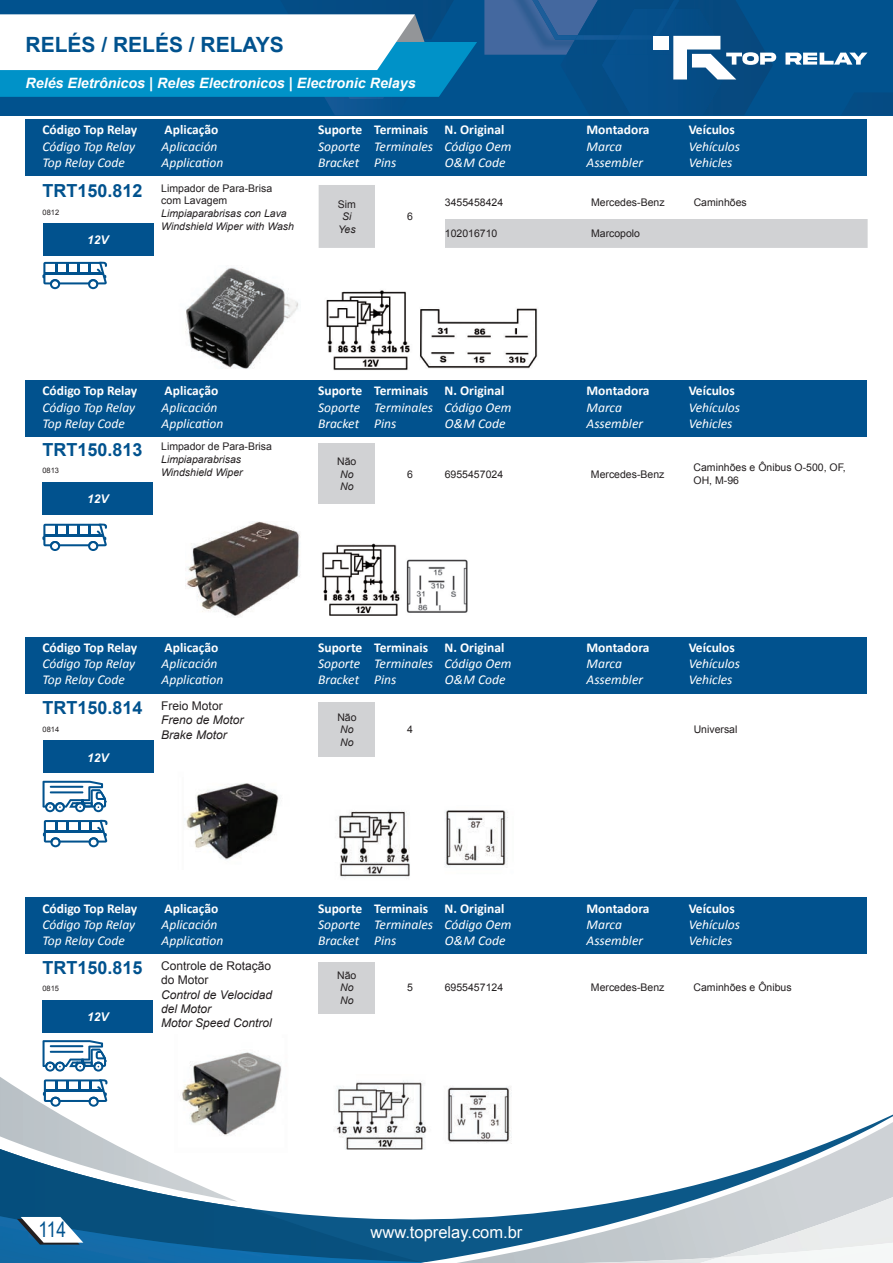
<style>
.page{position:relative;width:893px;height:1263px;background:#fff}
.page>*{position:absolute;margin:0;border:0;box-sizing:border-box;transform-origin:0 0}
.t1{font:21.15px "Arial Narrow";color:#01528e}
.t2{font:700 21px "Arial";color:#01528e}
.t3{font:700 18px "Arial";color:#01528e}
.t4{font:16.5px "Arial";color:#fff}
.t5{font:italic 700 14.25px "Arial";color:#fff}
.t6{font:italic 13.5px/16.2px "Calibri";color:#fff}
.t7{font:700 13.5px "Calibri";color:#fff}
.t8{font:italic 12px/14.4px "Arial";color:#231f20}
.t9{font:12px/14.4px "Arial";color:#231f20}
.t10{font:italic 700 12px "Arial";color:#fff}
.t11{font:10.5px/12.6px "Arial";color:#231f20}
.t12{font:italic 10.5px/12.6px "Arial";color:#231f20}
.t13{font:7.5px "Arial";color:#231f20}
.s1{font-size:15px}
</style>
<div class="page">
<svg style="left:423px;top:1114px;width:470px;height:148px"></svg>
<svg style="left:456px;top:1122px;width:437px;height:141px"></svg>
<img style="left:582px;top:1257px;width:118px;height:6px">
<img style="left:718px;top:1197px;width:175px;height:46px">
<img style="left:700px;top:1243px;width:193px;height:20px">
<svg style="left:0;top:1201px;width:322px;height:15px"></svg>
<img style="left:0;top:1216px;width:423px;height:47px">
<svg style="left:17px;top:1217px;width:66px;height:27px"></svg>
<div style="left:0;top:0;width:893px;height:115px;background:#01528e"></div>
<svg style="left:883px;top:93px;width:10px;height:22px"></svg>
<img style="left:484px;top:0;width:76px;height:55px">
<img style="left:532px;top:0;width:28px;height:40px">
<img style="left:325px;top:97px;width:40px;height:18px">
<img style="left:333px;top:97px;width:51px;height:2px">
<svg style="left:0;top:0;width:477px;height:97px"></svg>
<div style="left:26px;top:119px;width:841px;height:57px;background:#01528e"></div>
<svg style="left:785px;top:53px;width:82px;height:12px"></svg>
<svg style="left:560px;top:0;width:216px;height:115px"></svg>
<div style="left:42px;top:1001px;width:111px;height:32px;background:#01528e"></div>
<div style="left:43px;top:741px;width:110px;height:32px;background:#01528e"></div>
<div style="left:26px;top:898px;width:841px;height:56px;background:#01528e"></div>
<div style="left:26px;top:381px;width:841px;height:56px;background:#01528e"></div>
<div style="left:26px;top:637px;width:841px;height:56px;background:#01528e"></div>
<div style="left:318px;top:962px;width:57px;height:51px;background:#d1d2d4"></div>
<div style="left:319px;top:702px;width:56px;height:55px;background:#d1d2d4"></div>
<img style="left:184px;top:783px;width:95px;height:77px">
<img style="left:190px;top:1052px;width:92px;height:76px">
<div style="left:42px;top:482px;width:111px;height:32px;background:#01528e"></div>
<div style="left:318px;top:443px;width:57px;height:61px;background:#d1d2d4"></div>
<img style="left:185px;top:522px;width:115px;height:95px">
<img style="left:322px;top:543px;width:78px;height:73px">
<img style="left:406px;top:559px;width:62px;height:54px">
<div style="left:43px;top:224px;width:110px;height:32px;background:#01528e"></div>
<svg style="left:319px;top:185px;width:549px;height:63px"></svg>
<img style="left:185px;top:267px;width:114px;height:102px">
<img style="left:326px;top:290px;width:84px;height:81px">
<img style="left:420px;top:308px;width:118px;height:61px">
<svg style="left:42px;top:261px;width:65px;height:28px"></svg>
<svg style="left:42px;top:523px;width:65px;height:28px"></svg>
<svg style="left:43px;top:781px;width:64px;height:31px"></svg>
<hr style="left:50px;top:786px;width:33px;height:2px;background:#01528e">
<hr style="left:50px;top:791px;width:33px;height:2px;background:#01528e">
<svg style="left:43px;top:1040px;width:64px;height:31px"></svg>
<hr style="left:50px;top:1045px;width:33px;height:2px;background:#01528e">
<hr style="left:50px;top:1051px;width:33px;height:2px;background:#01528e">
<svg style="left:43px;top:819px;width:65px;height:28px"></svg>
<svg style="left:0;top:1077px;width:238px;height:124px"></svg>
<img style="left:336px;top:810px;width:172px;height:68px">
<img style="left:334px;top:1080px;width:177px;height:70px">
<h2 class="t2" style="left:26px;top:31px;width:260px">RELÉS / RELÉS / RELAYS</h2>
<p class="t5" style="left:26px;top:74px;width:392px">Relés Eletrônicos <span class="s1">|</span> Reles Electronicos <span class="s1">|</span> Electronic Relays</p>
<p class="t7" style="left:42px;top:121px;width:96px">Código Top Relay</p>
<p class="t6" style="left:42px;top:137px;width:94px">Código Top Relay<br>Top Relay Code</p>
<h3 class="t3" style="left:43px;top:179px;width:102px">TRT150.812</h3>
<p class="t10" style="left:87px;top:232px;width:23px">12V</p>
<p class="t13" style="left:43px;top:207px;width:18px">0812</p>
<p class="t7" style="left:165px;top:121px;width:55px">Aplicação</p>
<p class="t6" style="left:162px;top:137px;width:63px">Aplicación<br>Application</p>
<p class="t11" style="left:161px;top:182px;width:112px">Limpador de Para-Brisa com Lavagem</p>
<p class="t12" style="left:161px;top:207px;width:134px">Limpiaparabrisas con Lava<br>Windshield Wiper with Wash</p>
<p class="t7" style="left:318px;top:121px;width:46px">Suporte</p>
<p class="t6" style="left:318px;top:137px;width:44px">Soporte<br>Bracket</p>
<p class="t7" style="left:374px;top:121px;width:56px">Terminais</p>
<p class="t6" style="left:374px;top:137px;width:60px">Terminales<br>Pins</p>
<p class="t7" style="left:445px;top:121px;width:61px">N. Original</p>
<p class="t6" style="left:445px;top:137px;width:68px">Código Oem<br>O&amp;M Code</p>
<p class="t7" style="left:586px;top:121px;width:65px">Montadora</p>
<p class="t6" style="left:586px;top:137px;width:58px">Marca<br>Assembler</p>
<p class="t7" style="left:689px;top:121px;width:48px">Veículos</p>
<p class="t6" style="left:689px;top:137px;width:53px">Vehículos<br>Vehicles</p>
<p class="t11" style="left:338px;top:198px;width:20px">Sim</p>
<p class="t12" style="left:338px;top:210px;width:19px;text-align:center">Si<br>Yes</p>
<p class="t11" style="left:407px;top:210px;width:7px">6</p>
<p class="t11" style="left:445px;top:196px;width:60px">3455458424</p>
<p class="t11" style="left:591px;top:196px;width:75px">Mercedes-Benz</p>
<p class="t11" style="left:694px;top:196px;width:55px">Caminhões</p>
<p class="t11" style="left:445px;top:227px;width:54px">102016710</p>
<p class="t11" style="left:591px;top:227px;width:51px">Marcopolo</p>
<p class="t7" style="left:42px;top:382px;width:96px">Código Top Relay</p>
<p class="t6" style="left:42px;top:399px;width:94px">Código Top Relay<br>Top Relay Code</p>
<p class="t7" style="left:165px;top:382px;width:55px">Aplicação</p>
<p class="t6" style="left:162px;top:398px;width:63px">Aplicación<br>Application</p>
<p class="t7" style="left:318px;top:382px;width:46px">Suporte</p>
<p class="t6" style="left:318px;top:398px;width:44px">Soporte<br>Bracket</p>
<p class="t7" style="left:374px;top:382px;width:56px">Terminais</p>
<p class="t6" style="left:374px;top:398px;width:60px">Terminales<br>Pins</p>
<p class="t7" style="left:445px;top:382px;width:61px">N. Original</p>
<p class="t6" style="left:445px;top:398px;width:68px">Código Oem<br>O&amp;M Code</p>
<p class="t7" style="left:586px;top:382px;width:65px">Montadora</p>
<p class="t6" style="left:586px;top:398px;width:58px">Marca<br>Assembler</p>
<p class="t7" style="left:689px;top:382px;width:48px">Veículos</p>
<p class="t6" style="left:689px;top:398px;width:53px">Vehículos<br>Vehicles</p>
<h3 class="t3" style="left:42px;top:438px;width:102px">TRT150.813</h3>
<p class="t10" style="left:87px;top:491px;width:23px">12V</p>
<p class="t13" style="left:42px;top:465px;width:18px">0813</p>
<p class="t11" style="left:161px;top:440px;width:112px">Limpador de Para-Brisa</p>
<p class="t12" style="left:161px;top:453px;width:83px">Limpiaparabrisas<br>Windshield Wiper</p>
<p class="t11" style="left:337px;top:455px;width:21px">Não</p>
<p class="t12" style="left:340px;top:468px;width:15px">No<br>No</p>
<p class="t11" style="left:407px;top:468px;width:7px">6</p>
<p class="t11" style="left:445px;top:468px;width:60px">6955457024</p>
<p class="t11" style="left:591px;top:468px;width:75px">Mercedes-Benz</p>
<p class="t11" style="left:693px;top:461px;width:154px">Caminhões e Ônibus O-500, OF,<br>OH, M-96</p>
<p class="t7" style="left:42px;top:639px;width:96px">Código Top Relay</p>
<p class="t6" style="left:42px;top:655px;width:94px">Código Top Relay<br>Top Relay Code</p>
<h3 class="t3" style="left:43px;top:696px;width:102px">TRT150.814</h3>
<p class="t13" style="left:43px;top:724px;width:18px">0814</p>
<p class="t10" style="left:87px;top:749px;width:23px">12V</p>
<p class="t7" style="left:165px;top:639px;width:55px">Aplicação</p>
<p class="t6" style="left:162px;top:655px;width:63px">Aplicación<br>Application</p>
<p class="t9" style="left:161px;top:699px;width:63px">Freio Motor</p>
<p class="t8" style="left:161px;top:713px;width:84px">Freno de Motor<br>Brake Motor</p>
<p class="t7" style="left:318px;top:639px;width:46px">Suporte</p>
<p class="t6" style="left:318px;top:655px;width:44px">Soporte<br>Bracket</p>
<p class="t7" style="left:374px;top:639px;width:56px">Terminais</p>
<p class="t6" style="left:374px;top:655px;width:60px">Terminales<br>Pins</p>
<p class="t7" style="left:445px;top:639px;width:61px">N. Original</p>
<p class="t6" style="left:445px;top:655px;width:68px">Código Oem<br>O&amp;M Code</p>
<p class="t7" style="left:586px;top:639px;width:65px">Montadora</p>
<p class="t6" style="left:586px;top:655px;width:58px">Marca<br>Assembler</p>
<p class="t7" style="left:689px;top:639px;width:48px">Veículos</p>
<p class="t6" style="left:689px;top:655px;width:53px">Vehículos<br>Vehicles</p>
<p class="t11" style="left:337px;top:711px;width:21px">Não</p>
<p class="t12" style="left:340px;top:723px;width:15px">No<br>No</p>
<p class="t11" style="left:407px;top:723px;width:7px">4</p>
<p class="t11" style="left:694px;top:723px;width:45px">Universal</p>
<p class="t7" style="left:42px;top:899px;width:96px">Código Top Relay</p>
<p class="t6" style="left:42px;top:916px;width:94px">Código Top Relay<br>Top Relay Code</p>
<h3 class="t3" style="left:42px;top:956px;width:102px">TRT150.815</h3>
<p class="t13" style="left:42px;top:984px;width:18px">0815</p>
<p class="t10" style="left:87px;top:1009px;width:23px">12V</p>
<p class="t7" style="left:165px;top:899px;width:55px">Aplicação</p>
<p class="t6" style="left:162px;top:916px;width:63px">Aplicación<br>Application</p>
<p class="t9" style="left:161px;top:958px;width:112px">Controle de Rotação do Motor</p>
<p class="t8" style="left:161px;top:987px;width:112px">Control de Velocidad del Motor<br>Motor Speed Control</p>
<p class="t7" style="left:318px;top:899px;width:46px">Suporte</p>
<p class="t6" style="left:318px;top:916px;width:44px">Soporte<br>Bracket</p>
<p class="t7" style="left:374px;top:899px;width:56px">Terminais</p>
<p class="t6" style="left:374px;top:916px;width:60px">Terminales<br>Pins</p>
<p class="t7" style="left:445px;top:899px;width:61px">N. Original</p>
<p class="t6" style="left:445px;top:916px;width:68px">Código Oem<br>O&amp;M Code</p>
<p class="t7" style="left:586px;top:899px;width:65px">Montadora</p>
<p class="t6" style="left:586px;top:916px;width:58px">Marca<br>Assembler</p>
<p class="t7" style="left:689px;top:899px;width:48px">Veículos</p>
<p class="t6" style="left:689px;top:916px;width:53px">Vehículos<br>Vehicles</p>
<p class="t11" style="left:337px;top:969px;width:21px">Não</p>
<p class="t12" style="left:340px;top:982px;width:15px">No<br>No</p>
<p class="t11" style="left:407px;top:981px;width:7px">5</p>
<p class="t11" style="left:445px;top:981px;width:60px">6955457124</p>
<p class="t11" style="left:591px;top:981px;width:75px">Mercedes-Benz</p>
<p class="t11" style="left:693px;top:981px;width:100px">Caminhões e Ônibus</p>
<h1 class="t1" style="left:38px;top:1214px;width:29px">114</h1>
<p class="t4" style="left:371px;top:1221px;width:153px">www.toprelay.com.br</p>
</div>
